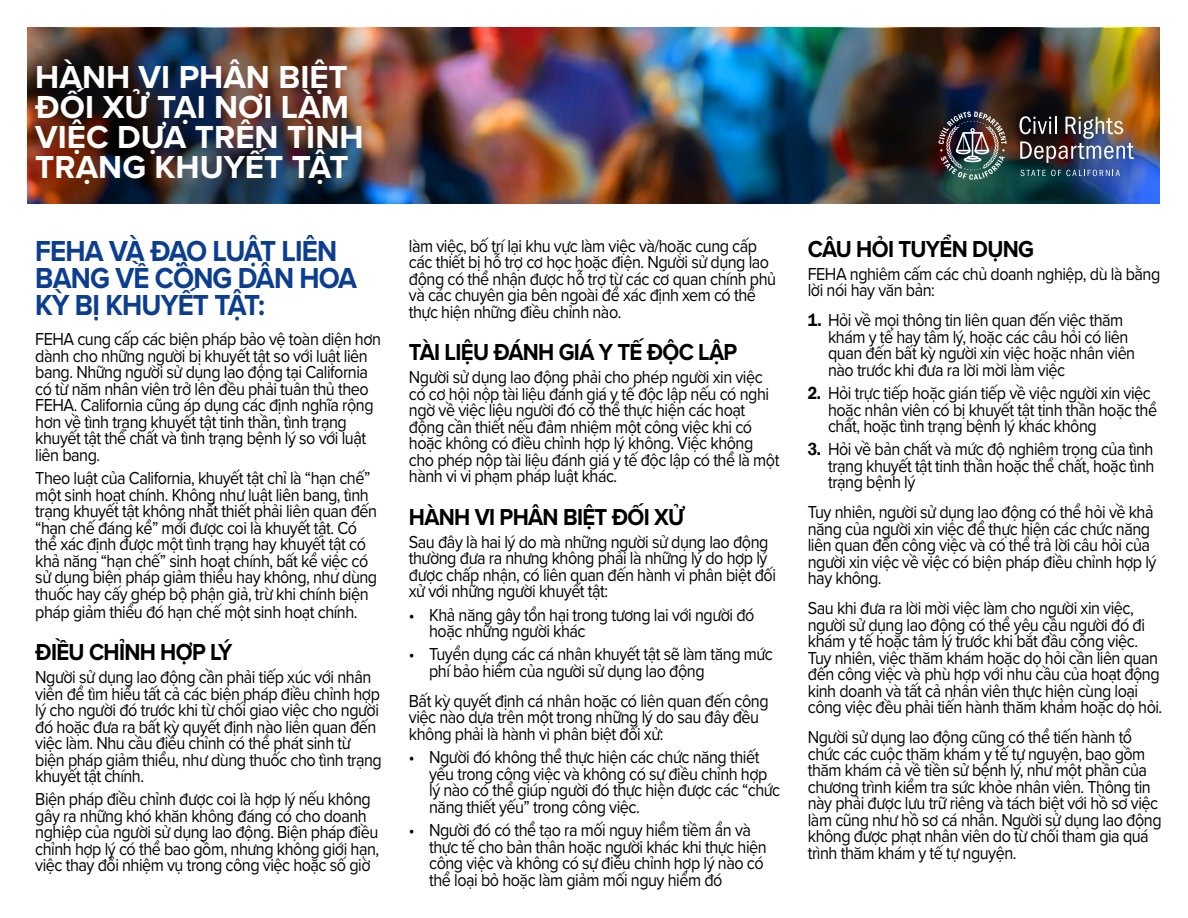
<style>
.page{position:relative;width:1188px;height:918px;background:#fff}
.page>*{position:absolute;margin:0;border:0;box-sizing:border-box;transform-origin:0 0}
.t1{font:700 33px/30px "Proxima Nova";color:#fff}
.t2{font:700 30px "Proxima Nova";letter-spacing:-.03em;color:#0b3e91;scale:.92 1}
.t3{font:700 24px "Proxima Nova";letter-spacing:-.03em;color:#000;scale:.92 1}
.t4{font:18px/16.5px "Proxima Nova";letter-spacing:-.03em;color:#000;scale:.9 1}
.s1{font-family:"Franklin Gothic";font-weight:600}
</style>
<div class="page">
<img style="left:28px;top:27px;width:1132px;height:176px">
<img style="left:780px;top:28px;width:380px;height:175px">
<img style="left:27px;top:28px;width:360px;height:175px">
<img style="left:1020px;top:116px;width:114px;height:47px">
<svg style="left:1020px;top:170px;width:100px;height:6px"></svg>
<img style="left:938px;top:111px;width:69px;height:69px">
<h1 class="t1" style="left:35px;top:61px;width:330px">HÀNH VI PHÂN BIỆT<br>ĐỐI XỬ TẠI NƠI LÀM<br>VIỆC DỰA TRÊN TÌNH<br>TRẠNG KHUYẾT TẬT</h1>
<h2 class="t2" style="left:35px;top:229px;width:330px">FEHA VÀ ĐẠO LUẬT LIÊN</h2>
<h2 class="t2" style="left:35px;top:256px;width:351px">BANG VỀ CÔNG DÂN HOA</h2>
<h2 class="t2" style="left:35px;top:283px;width:251px">KỲ BỊ KHUYẾT TẬT:</h2>
<p class="t4" style="left:35px;top:330px;width:386px">FEHA cung cấp các biện pháp bảo vệ toàn diện hơn dành cho những người bị khuyết tật so với luật liên bang. Những người sử dụng lao động tại California có từ năm nhân viên trở lên đều phải tuân thủ theo FEHA. California cũng áp dụng các định nghĩa rộng hơn về tình trạng khuyết tật tinh thần, tình trạng khuyết tật thể chất và tình trạng bệnh solý với luật liên bang.</p>
<p class="t4" style="left:35px;top:469px;width:381px">Theo luật của California, khuyết tật chỉ là “hạn chế“ một sinh hoạt chính. Không như luật liên bang, tình trạng khuyết tật không nhất thiết phải liên quan đến “hạn chế đáng kể” mới được coi là khuyết tật. Có thể xác định được một tình trạng hay khuyết tật có khả năng “hạn chế” sinh hoạt chính, bất kể việc có sử dụng biện pháp giảm thiểu hay không, như dùng thuốc hay cấy ghép bộ phận giả, trừ khi chính biện pháp giảm thiểu đó hạn chế một sinh hoạt chính.</p>
<h3 class="t3" style="left:35px;top:634px;width:216px">ĐIỀU CHỈNH HỢP LÝ</h3>
<p class="t4" style="left:35px;top:668px;width:387px">Người sử dụng lao động cần phải tiếp xúc với nhân viên để tìm hiểu tất cả các biện pháp điều chỉnh hợp lý cho người đó trước khi từ chối giao việc cho người đó hoặc đưa ra bất kỳ quyết định nào liên quan đến việc làm. Nhu cầu điều chỉnh có thể phát sinh từ biện pháp giảm thiểu, như dùng thuốc cho tình trạng khuyết tật chính.</p>
<p class="t4" style="left:35px;top:790px;width:384px">Biện pháp điều chỉnh được coi là hợp lý nếu không gây ra những khó khăn không đáng có cho doanh nghiệp của người sử dụng lao động. Biện pháp điều chỉnh hợp lý có thể bao gồm, nhưng không giới hạn, việc thay đổi nhiệm vụ trong công việc hoặc số giờ</p>
<p class="t4" style="left:409px;top:237px;width:409px">làm việc, bố trí lại khu vực làm việc và/hoặc cung cấp các thiết bị hỗ trợ cơ học hoặc điện. Người sử dụng lao động có thể nhận được hỗ trợ từ các cơ quan chính phủ và các chuyên gia bên ngoài để xác định xem có thể thực hiện những điều chỉnh nào.</p>
<h3 class="t3" style="left:409px;top:334px;width:358px">TÀI LIỆU ĐÁNH GIÁ Y TẾ ĐỘC LẬP</h3>
<p class="t4" style="left:409px;top:368px;width:413px">Người sử dụng lao động phải cho phép người xin việc có cơ hội nộp tài liệu đánh giá tếy độc lập nếu có nghi ngờ về việc liệu người đó có thể thực hiện các hoạt động cần thiết nếu đảm nhiệm một công việc khi có hoặc không có điều chỉnh hợp lý không. Việc không cho phép nộp tài liệu đánh giá tếy độc lập có thể là một hành vi vi phạm pháp luật khác.</p>
<h3 class="t3" style="left:409px;top:499px;width:301px">HÀNH VI PHÂN BIỆT ĐỐI XỬ</h3>
<p class="t4" style="left:409px;top:533px;width:409px">Sau đây là hai lý do mà những người sử dụng lao động thường đưa ra nhưng không phải là những lý do hợp lý được chấp nhận, có liên quan đến hành vi phân biệt đối xử với những người khuyết tật:</p>
<p class="t4" style="left:429px;top:606px;width:363px">Khả năng gây tổn hại trong tương lai với người đó</p>
<p class="t4" style="left:409px;top:606px;width:8px">•</p>
<p class="t4" style="left:429px;top:619px;width:383px;line-height:23.2px">hoặc những người khác<br>Tuyển dụng các cá nhân khuyết tật sẽ làm tăng mức</p>
<p class="t4" style="left:409px;top:645px;width:8px">•</p>
<p class="t4" style="left:409px;top:655px;width:401px;line-height:30px;text-indent:20px">phí bảo hiểm của người sử dụng lao động<br>Bất kỳ quyết định cá nhân hoặc có liên quan đến công</p>
<p class="t4" style="left:409px;top:708px;width:391px">việc nào dựa trên một trong những lý do sau đây đều không phải là hành vi phân biệt đối xử:</p>
<p class="t4" style="left:429px;top:748px;width:368px">Người đó không thể thực hiện các chức năng thiết</p>
<p class="t4" style="left:409px;top:748px;width:8px">•</p>
<p class="t4" style="left:429px;top:765px;width:392px">yếu trong công việc và không có sự điều chỉnh hợp lý nào có thể giúp người đó thực hiện được các “chức năng thiết yếu” trong công việc.</p>
<p class="t4" style="left:429px;top:821px;width:359px">Người đó có thể tạo ra mối nguy hiểm tiềm ẩn và</p>
<p class="t4" style="left:409px;top:821px;width:8px">•</p>
<p class="t4" style="left:429px;top:837px;width:377px">thực tế cho bản thân hoặc người khác khi thực hiện công việc và không có sự điều chỉnh hợp lý nào có thể loại bỏ hoặc làm giảm mối nguy hiểm đó</p>
<h3 class="t3" style="left:808px;top:231px;width:247px">CÂU HỎI TUYỂN DỤNG</h3>
<p class="t4" style="left:808px;top:265px;width:393px">FEHA nghiêm cấm các chủ doanh nghiệp, dù là bằng lời nói hay văn bản:</p>
<p class="t4" style="left:828px;top:311px;width:343px;text-indent:-20px"><span class="s1">1.</span> Hỏi về mọi thông tin liên quan đến việc thăm khám tếy hay tâm ,l ý hoặc các câu hỏi có liên quan đến bất kỳ người xin việc hoặc nhân viên nào trước khi đưa ra lời mời làm việc</p>
<p class="t4" style="left:828px;top:384px;width:367px;text-indent:-20px"><span class="s1">2.</span> Hỏi trực tiếp hoặc gián tiếp về việc người xin việc hoặc nhân viên có bị khuyết tật tinh thần hoặc thể chất, hoặc tình trạng bệnh lý khác không</p>
<p class="t4" style="left:828px;top:440px;width:364px;text-align:justify;text-indent:-20px"><span class="s1">3.</span> Hỏi về bản chất và mức độ nghiêm trọng của tình trạng khuyết tật tinh thần hoặc thể chất, hoặc tình trạng bệnh lý</p>
<p class="t4" style="left:808px;top:503px;width:389px">Tuy nhiên, người sử dụng lao động có thể hỏi về khả năng của người xin việc để thực hiện các chức năng liên quan đến công việc và có thể trả lời câu hỏi của người xin việc về việc có biện pháp điều chỉnh hợp lý hay không.</p>
<p class="t4" style="left:808px;top:599px;width:395px">Sau khi đưa ra lời mời việc làm cho người xin việc, người sử dụng lao động có thể yêu cầu người đó đi khám tếy hoặc tâm lý trước khi bắt đầu công việc.<br>Tuy nhiên, việc thăm khám hoặc dọ hỏi cần liên quan đến công việc và phù hợp với nhu cầu của hoạt động kinh doanh và tất cả nhân viên thực hiện cùng loại công việc đều phải tiến hành thăm khám hoặc dọ hỏi.</p>
<p class="t4" style="left:808px;top:728px;width:395px">Người sử dụng lao động cũng có thể tiến hành tổ chức các cuộc thăm khám tếy tự nguyện, bao gồm thăm khám cả về tiền sử bệnh ,l ý như một phần của chương trình kiểm tra sức khỏe nhân viên. Thông tin này phải được lưu trữ riêng và tách biệt với hồ sơ việc làm cũng như hồ sơ cá nhân. Người sử dụng lao động không được phạt nhân viên do từ chối tham gia quá trình thăm khám tếy tự nguyện.</p>
</div>
